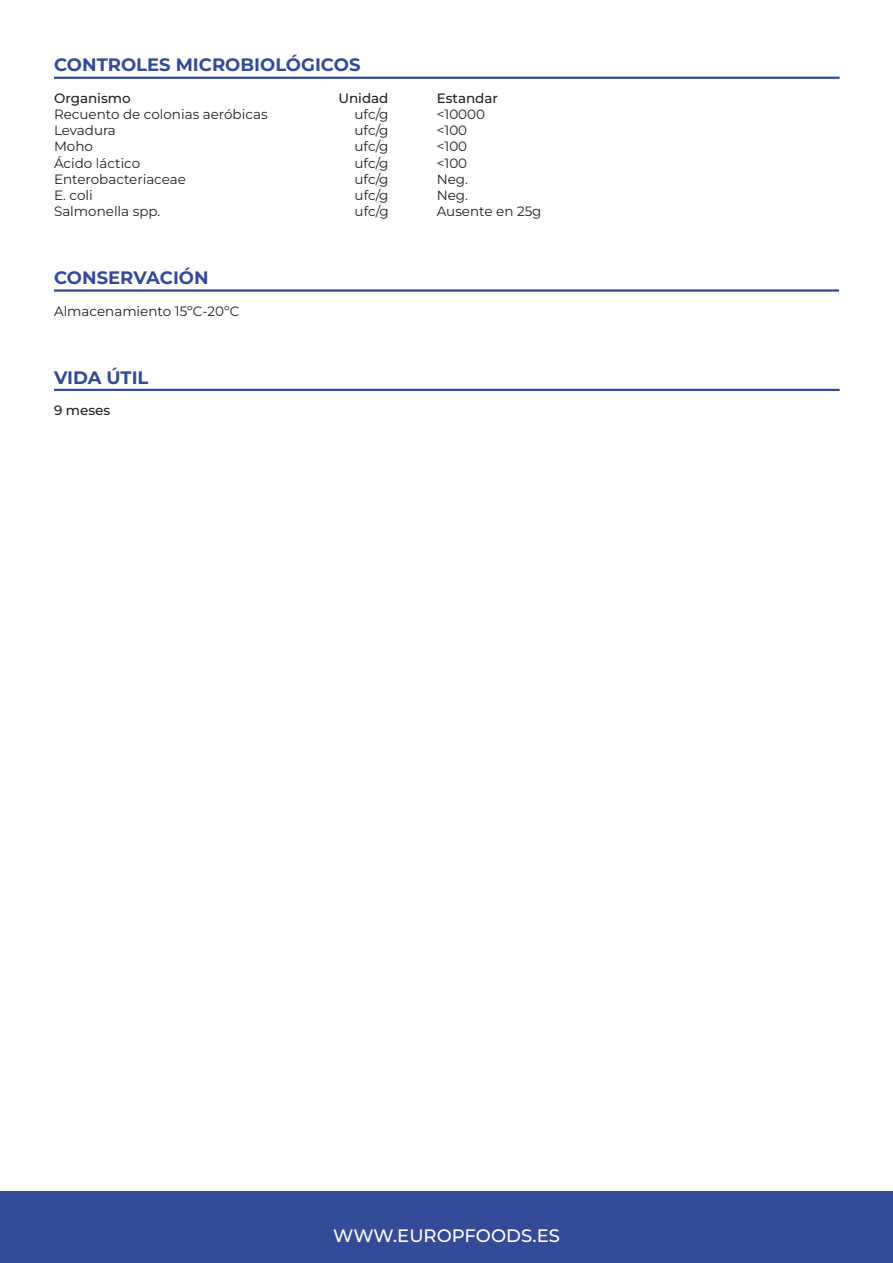
<style>
.page{position:relative;width:893px;height:1263px;background:#fff}
.page>*{position:absolute;margin:0;border:0;box-sizing:border-box;transform-origin:0 0}
.t1{font:700 18px "Montserrat";color:#344a96}
.t2{font:500 18px "Montserrat";color:#fff}
.t3{font:13.5px "Montserrat";color:#231f20}
.t4{font:500 13.5px "Montserrat";color:#231f20}
</style>
<div class="page">
<hr style="left:54px;top:289px;width:785px;height:3px;background:#344a96">
<div style="left:0;top:1191px;width:893px;height:72px;background:#344b97"></div>
<hr style="left:54px;top:389px;width:786px;height:2px;background:#344a96">
<hr style="left:54px;top:77px;width:786px;height:2px;background:#344a96">
<h1 class="t1" style="left:54px;top:53px;width:308px">CONTROLES MICROBIOLÓGICOS</h1>
<p class="t4" style="left:54px;top:89px;width:78px">Organismo</p>
<p class="t4" style="left:338px;top:89px;width:52px">Unidad</p>
<p class="t4" style="left:437px;top:89px;width:63px">Estandar</p>
<p class="t3" style="left:54px;top:105px;width:215px">Recuento de colonias aeróbicas</p>
<p class="t3" style="left:355px;top:105px;width:35px">ufc/g</p>
<p class="t3" style="left:437px;top:105px;width:50px">&lt;10000</p>
<p class="t3" style="left:54px;top:121px;width:63px">Levadura</p>
<p class="t3" style="left:355px;top:121px;width:35px">ufc/g</p>
<p class="t3" style="left:437px;top:121px;width:32px">&lt;100</p>
<p class="t3" style="left:54px;top:138px;width:40px">Moho</p>
<p class="t3" style="left:355px;top:138px;width:35px">ufc/g</p>
<p class="t3" style="left:437px;top:138px;width:32px">&lt;100</p>
<p class="t3" style="left:54px;top:154px;width:88px">Ácido láctico</p>
<p class="t3" style="left:355px;top:154px;width:35px">ufc/g</p>
<p class="t3" style="left:437px;top:154px;width:32px">&lt;100</p>
<p class="t3" style="left:54px;top:170px;width:133px">Enterobacteriaceae</p>
<p class="t3" style="left:355px;top:170px;width:35px">ufc/g</p>
<p class="t3" style="left:437px;top:170px;width:33px">Neg.</p>
<p class="t3" style="left:54px;top:186px;width:40px">E. coli</p>
<p class="t3" style="left:355px;top:186px;width:35px">ufc/g</p>
<p class="t3" style="left:437px;top:186px;width:33px">Neg.</p>
<p class="t3" style="left:54px;top:202px;width:108px">Salmonella spp.</p>
<p class="t3" style="left:355px;top:202px;width:35px">ufc/g</p>
<p class="t3" style="left:437px;top:202px;width:106px">Ausente en 25g</p>
<h1 class="t1" style="left:54px;top:266px;width:156px">CONSERVACIÓN</h1>
<p class="t3" style="left:54px;top:302px;width:187px">Almacenamiento 15ºC-20ºC</p>
<h1 class="t1" style="left:54px;top:365px;width:96px">VIDA ÚTIL</h1>
<p class="t4" style="left:54px;top:401px;width:58px">9 meses</p>
<h1 class="t2" style="left:333px;top:1224px;width:228px">WWW.EUROPFOODS.ES</h1>
</div>
